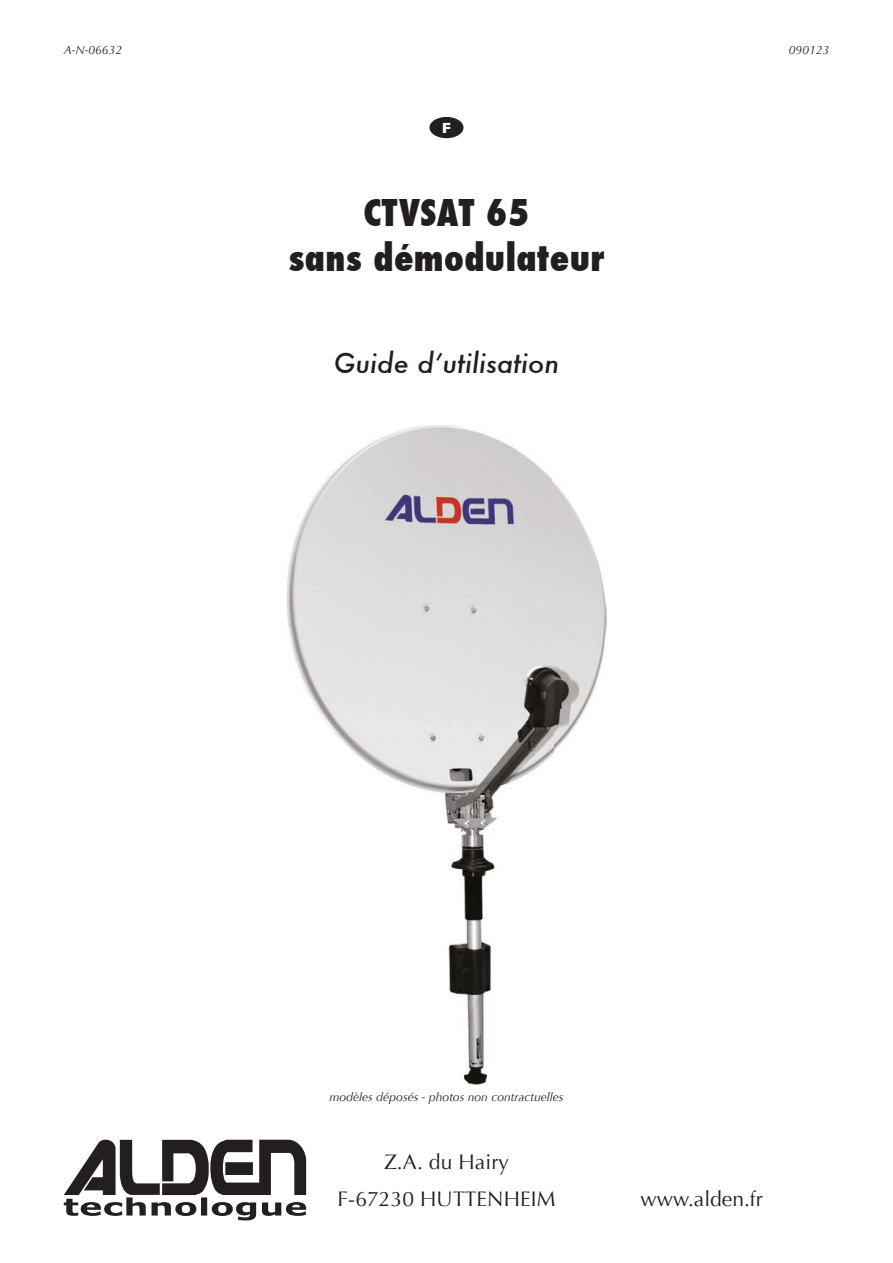
<style>
.page{position:relative;width:893px;height:1263px;background:#fff}
.page>*{position:absolute;margin:0;border:0;box-sizing:border-box;transform-origin:0 0}
.t1{font:800 condensed 36px/45px "Futura";letter-spacing:.01em;color:#231f20;text-align:center}
.t2{font:italic 500 27px "Futura";color:#231f20}
.t3{font:21px/37.5px "Optima";letter-spacing:.005em;color:#231f20;text-align:center}
.t4{font:700 15px "Gill Sans";color:#fff}
.t5{font:italic 12px "Optima";letter-spacing:.005em;color:#231f20}
</style>
<div class="page">
<img style="left:287px;top:425px;width:319px;height:659px">
<svg style="left:64px;top:1139px;width:242px;height:81px"></svg>
<div style="left:429px;top:117px;width:34px;height:21px;background:#231f20;border-radius:50%"></div>
<p class="t5" style="left:64px;top:43px;width:60px">A-N-06632</p>
<p class="t5" style="left:789px;top:43px;width:42px">090123</p>
<p class="t4" style="left:442px;top:119px;width:11px">F</p>
<h1 class="t1" style="left:288px;top:191px;width:317px">CTVSAT 65<br>sans démodulateur</h1>
<h2 class="t2" style="left:334px;top:344px;width:227px">Guide d’utilisation</h2>
<p class="t5" style="left:329px;top:1090px;width:236px">modèles déposés - photos non contractuelles</p>
<h3 class="t3" style="left:338px;top:1143px;width:219px">Z.A. du Hairy<br>F-67230 HUTTENHEIM</h3>
<h3 class="t3" style="left:640px;top:1181px;width:124px">www.alden.fr</h3>
</div>
